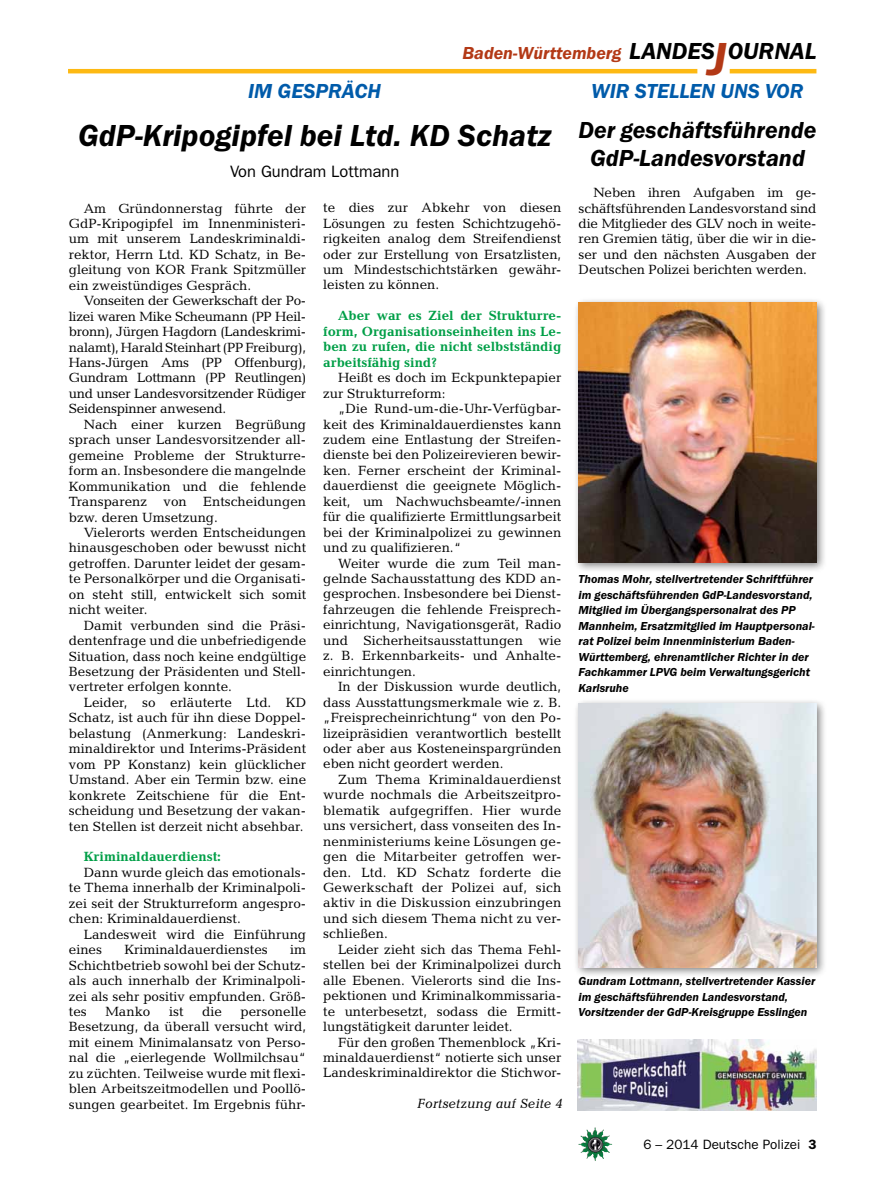
<style>
.page{position:relative;width:893px;height:1191px;background:#fff}
.page>*{position:absolute;margin:0;border:0;box-sizing:border-box;transform-origin:0 0}
.t1{font:italic 600 31.5px "Franklin Gothic Itc T";color:#000}
.t2{font:italic 600 24px/28.5px "Franklin Gothic Itc T";color:#000;text-align:center}
.t3{font:italic 600 21px "Franklin Gothic Itc T";color:#005baa}
.t4{font:italic 600 18px "Franklin Gothic Itc T";color:#b33916}
.t5{font:16.5px "Franklin Gothic";color:#000}
.t6{font:13.5px/15.5px "Candida";color:#000;text-align:justify}
.t7{font:700 13.5px/15.5px "Candida";color:#009f47;text-align:justify}
.t8{font:13.5px "Franklin Gothic";color:#000}
.t9{font:italic 13.5px "Candida";color:#000}
.t10{font:italic 600 12px/15.5px "Franklin Gothic Itc T";color:#000}
.s1{font-size:48px;color:#b33916}
.s2{font-weight:600}
</style>
<div class="page">
<img style="left:578px;top:1127px;width:17px;height:25px">
<hr style="left:730px;top:69px;width:86px;height:4px;background:#fdb913">
<hr style="left:68px;top:69px;width:629px;height:4px;background:#fdb913">
<div style="left:573px;top:297px;width:254px;height:276px;background:#000;opacity:.5"></div>
<img style="left:578px;top:302px;width:238px;height:260px">
<div style="left:573px;top:698px;width:255px;height:280px;background:#000;opacity:.5"></div>
<img style="left:578px;top:703px;width:238px;height:264px">
<img style="left:577px;top:1040px;width:239px;height:71px">
<h3 class="t4" style="left:462px;top:42px;width:161px">Baden-Württemberg</h3>
<h2 class="t2" style="left:629px;top:36px;width:189px">LANDES<span class="s1">J</span>OURNAL</h2>
<h3 class="t3" style="left:248px;top:79px;width:134px">Im Gespräch</h3>
<h1 class="t1" style="left:78px;top:117px;width:476px">GdP-Kripogipfel bei Ltd. KD Schatz</h1>
<p class="t5" style="left:230px;top:162px;width:171px">Von Gundram Lottmann</p>
<p class="t6" style="left:69px;top:200px;width:239px;text-indent:15px">Am Gründonnerstag führte der GdP-Kripogipfel im Innenministeri&shy;um mit unserem Landeskriminaldi&shy;rektor, Herrn Ltd. KD Schatz, in Be&shy;gleitung von KOR Frank Spitzmüller ein zweistündiges Gespräch.</p>
<p class="t6" style="left:69px;top:293px;width:239px;text-indent:15px">Vonseiten der Gewerkschaft der Po&shy;lizei waren Mike Scheumann (PP Heil&shy;bronn), Jürgen Hagdorn (Landeskrimi&shy;nalamt), Harald Steinhart (PP Freiburg), Hans-Jürgen Ams (PP Offenburg), Gundram Lottmann (PP Reutlingen) und unser Landesvorsitzender Rüdiger Seidenspinner anwesend.</p>
<p class="t6" style="left:69px;top:416px;width:239px;text-indent:15px">Nach einer kurzen Begrüßung sprach unser Landesvorsitzender all&shy;gemeine Probleme der Strukturre&shy;form an. Insbesondere die mangelnde Kommunikation und die fehlende Transparenz von Entscheidungen bzw. deren Umsetzung.</p>
<p class="t6" style="left:69px;top:525px;width:239px;text-indent:15px">Vielerorts werden Entscheidungen hinausgeschoben oder bewusst nicht getroffen. Darunter leidet der gesam&shy;te Personalkörper und die Organisati&shy;on steht still, entwickelt sich somit nicht weiter.</p>
<p class="t6" style="left:69px;top:617px;width:239px;text-indent:15px">Damit verbunden sind die Präsi&shy;dentenfrage und die unbefriedigende Situation, dass noch keine endgültige Besetzung der Präsidenten und Stell&shy;vertreter erfolgen konnte.</p>
<p class="t6" style="left:69px;top:694px;width:239px;text-indent:15px">Leider, so erläuterte Ltd. KD Schatz, ist auch für ihn diese Doppel&shy;belastung (Anmerkung: Landeskri&shy;minaldirektor und Interims-Präsident vom PP Konstanz) kein glücklicher Umstand. Aber ein Termin bzw. eine konkrete Zeitschiene für die Ent&shy;scheidung und Besetzung der vakan&shy;ten Stellen ist derzeit nicht absehbar.</p>
<p class="t7" style="left:84px;top:849px;width:139px">Kriminaldauerdienst:</p>
<p class="t6" style="left:69px;top:864px;width:239px;text-indent:15px">Dann wurde gleich das emotionals&shy;te Thema innerhalb der Kriminalpoli&shy;zei seit der Strukturreform angespro&shy;chen: Kriminaldauerdienst.</p>
<p class="t6" style="left:69px;top:926px;width:239px;text-indent:15px">Landesweit wird die Einführung eines</p>
<p class="t6" style="left:323px;top:200px;width:240px">te dies zur Abkehr von diesen Lösungen zu festen Schichtzugehö&shy;rigkeiten analog dem Streifendienst oder zur Erstellung von Ersatzlisten, um Mindestschichtstärken gewähr&shy;leisten zu können.</p>
<p class="t7" style="left:323px;top:308px;width:240px;text-indent:15px">Aber war es Ziel der Strukturre&shy;form, Organisationseinheiten ins Le&shy;ben zu rufen, die nicht selbstständig arbeitsfähig sind?</p>
<p class="t6" style="left:323px;top:370px;width:240px;text-indent:15px">Heißt es doch im Eckpunktepapier zur Strukturreform:</p>
<p class="t6" style="left:323px;top:401px;width:240px;text-indent:15px">„Die Rund-um-die-Uhr-Verfügbar&shy;keit des Kriminaldauerdienstes kann zudem eine Entlastung der Streifen&shy;dienste bei den Polizeirevieren bewir&shy;ken. Ferner erscheint der Kriminal&shy;dauerdienst die geeignete Möglich&shy;keit, um Nachwuchsbeamte/-innen für die qualifizierte Ermittlungsarbeit bei der Kriminalpolizei zu gewinnen und zu qualifizieren.“</p>
<p class="t6" style="left:323px;top:555px;width:240px;text-indent:15px">Weiter wurde die zum Teil man&shy;gelnde Sachausstattung des KDD an&shy;gesprochen. Insbesondere bei Dienst&shy;fahrzeugen die fehlende Freisprech&shy;einrichtung, Navigationsgerät, Radio und Sicherheitsausstattungen wie z. B. Erkennbarkeits- und Anhalte&shy;einrichtungen.</p>
<p class="t6" style="left:323px;top:679px;width:240px;text-indent:15px">In der Diskussion wurde deutlich, dass Ausstattungsmerkmale wie z. B. „Freisprecheinrichtung“ von den Po&shy;lizeipräsidien verantwortlich bestellt oder aber aus Kosteneinspargründen eben nicht geordert werden.</p>
<p class="t6" style="left:323px;top:771px;width:240px;text-indent:15px">Zum Thema Kriminaldauerdienst wurde nochmals die Arbeitszeitpro&shy;blematik aufgegriffen. Hier wurde uns versichert, dass vonseiten des In&shy;nenministeriums keine Lösungen ge&shy;gen die Mitarbeiter getroffen wer&shy;den. Ltd. KD Schatz forderte die Gewerkschaft der Polizei auf, sich aktiv in die Diskussion einzubringen und sich diesem Thema nicht zu ver&shy;schließen.</p>
<p class="t6" style="left:323px;top:941px;width:240px;text-indent:15px">Leider zieht sich das Thema Fehl&shy;stellen bei der Kriminalpolizei durch alle Ebenen. Vielerorts sind die Ins&shy;pektionen und Kriminalkommissaria&shy;te unterbesetzt, sodass die Ermitt&shy;lungstätigkeit darunter leidet.</p>
<p class="t6" style="left:323px;top:1034px;width:240px;text-indent:15px">Für den großen Themenblock „Kri&shy;minaldauerdienst“ notierte sich unser Landeskriminaldirektor die Stichwor-</p>
<p class="t9" style="left:417px;top:1096px;width:147px">Fortsetzung auf Seite 4</p>
<p class="t6" style="left:124px;top:942px;width:145px">Kriminaldauerdienstes</p>
<p class="t6" style="left:69px;top:942px;width:239px;text-indent:221px">im Schichtbetrieb sowohl bei der Schutz&shy;als auch innerhalb der Kriminalpoli&shy;zei als sehr positiv empfunden. Größ&shy;tes</p>
<p class="t6" style="left:69px;top:1003px;width:239px;text-indent:172px">personelle Besetzung, da überall versucht wird, mit einem Minimalansatz von Perso&shy;nal die „eierlegende Wollmilchsau“ zu züchten. Teilweise wurde mit flexi&shy;blen Arbeitszeitmodellen und Poollö&shy;sungen gearbeitet. Im Ergebnis führ-</p>
<p class="t6" style="left:105px;top:1003px;width:47px">Manko</p>
<p class="t6" style="left:169px;top:1003px;width:16px">ist</p>
<p class="t6" style="left:202px;top:1003px;width:21px">die</p>
<h3 class="t3" style="left:591px;top:79px;width:57px">Wir stellen</h3>
<h3 class="t3" style="left:720px;top:79px;width:14px">uns</h3>
<h3 class="t3" style="left:765px;top:79px;width:14px">vor</h3>
<h2 class="t2" style="left:579px;top:115px;width:239px">Der geschäftsführende<br>GdP-Landesvorstand</h2>
<p class="t6" style="left:579px;top:185px;width:239px;text-indent:15px">Neben ihren Aufgaben im ge&shy;schäftsführenden Landesvorstand sind die Mitglieder des GLV noch in weite&shy;ren Gremien tätig, über die wir in die&shy;ser und den nächsten Ausgaben der Deutschen Polizei berichten werden.</p>
<p class="t10" style="left:579px;top:571px;width:238px">Thomas Mohr, stellvertretender Schriftführer im geschäftsführenden GdP-Landesvorstand, Mitglied im Übergangspersonalrat des PP Mannheim, Ersatzmitglied im Hauptpersonal&shy;rat Polizei beim Innenministerium Baden-Württemberg, ehrenamtlicher Richter in der Fachkammer LPVG beim Verwaltungsgericht Karlsruhe</p>
<p class="t10" style="left:579px;top:973px;width:238px">Gundram Lottmann, stellvertretender Kassier im geschäftsführenden Landesvorstand,<br>Vorsitzender der GdP-Kreisgruppe Esslingen</p>
<p class="t8" style="left:643px;top:1136px;width:175px">6 – 2014 Deutsche Polizei <span class="s2">3</span></p>
</div>
